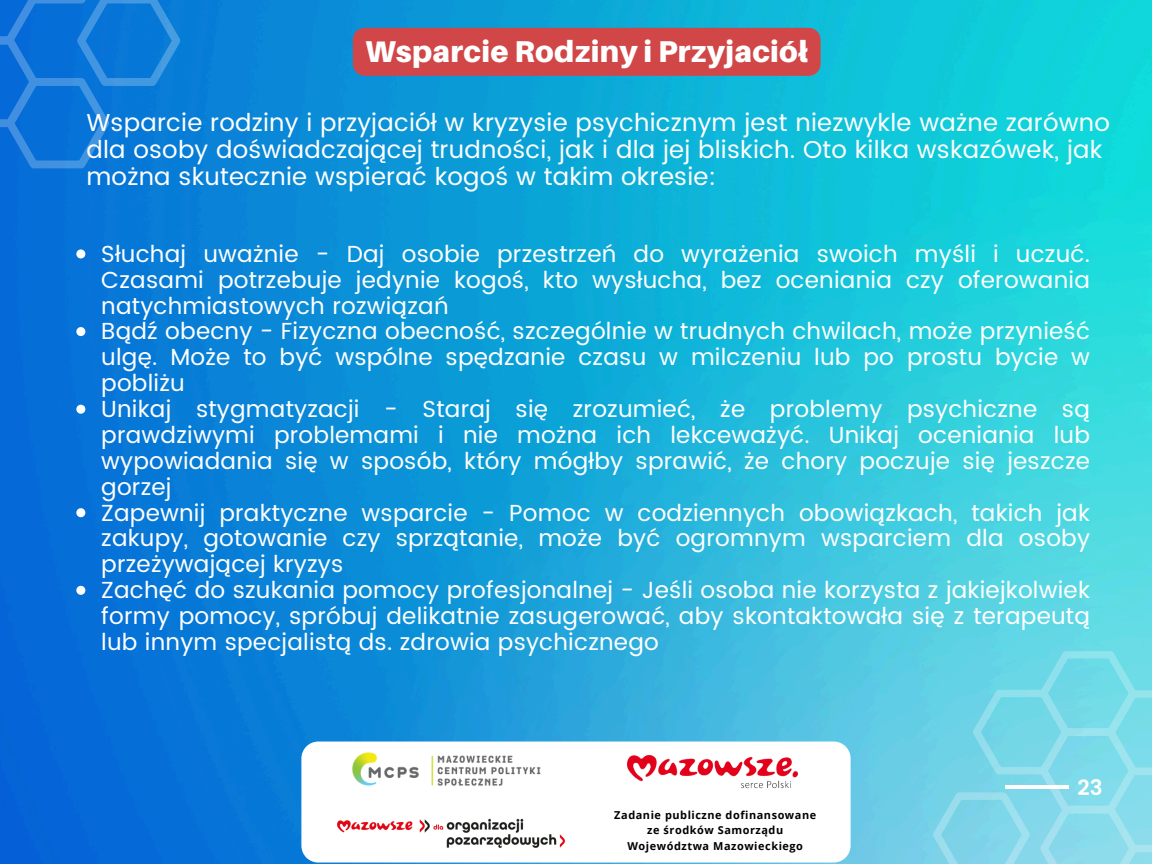
<style>
.page{position:relative;width:1152px;height:864px;background:#fff}
.page>*{position:absolute;margin:0;border:0;box-sizing:border-box;transform-origin:0 0}
.t1{font:900 30.15px "Aileron";letter-spacing:.01em;color:#fff}
.t2{font:24.45px/27px "Poppins";letter-spacing:.01em;color:#fff}
.t3{font:23.25px/25.8px "Poppins";letter-spacing:.01em;color:#fff;text-align:justify}
.t4{font:600 21.45px "Poppins";color:#fff}
.t5{font:700 10.95px/15.3px "Open Sans";letter-spacing:.05em;color:#000;text-align:center}
</style>
<div class="page">
<img style="left:0;top:0;width:1152px;height:864px">
<svg style="left:933px;top:651px;width:219px;height:213px;background:#7cd8e8"></svg>
<svg style="left:0;top:0;width:180px;height:168px;background:#1078d8"></svg>
<div style="left:353px;top:28px;width:468px;height:48px;background:#d64545;border-radius:12px"></div>
<svg style="left:76px;top:249px;width:9px;height:9px"></svg>
<svg style="left:76px;top:327px;width:9px;height:9px"></svg>
<svg style="left:76px;top:405px;width:9px;height:9px"></svg>
<svg style="left:76px;top:508px;width:9px;height:9px"></svg>
<svg style="left:76px;top:586px;width:9px;height:9px"></svg>
<hr style="left:1005px;top:785px;width:63px;height:3px;background:#fff">
<svg style="left:301px;top:742px;width:550px;height:121px"></svg>
<img style="left:340px;top:742px;width:211px;height:54px">
<img style="left:326px;top:809px;width:250px;height:50px">
<img style="left:621px;top:743px;width:184px;height:49px">
<h1 class="t1" style="left:365px;top:33px;width:445px">Wsparcie Rodziny i Przyjaciół</h1>
<p class="t2" style="left:86px;top:110px;width:1025px">Wsparcie rodziny i przyjaciół w kryzysie psychicznym jest niezwykle ważne zarówno dla osoby doświadczającej trudności, jak i dla jej bliskich. Oto kilka wskazówek, jak można skutecznie wspierać kogoś w takim okresie:</p>
<p class="t3" style="left:101px;top:241px;width:990px">Słuchaj uważnie - Daj osobie przestrzeń do wyrażenia swoich myśli i uczuć.<br>Czasami potrzebuje jedynie kogoś, kto wysłucha, bez oceniania czy oferowania natychmiastowych rozwiązań</p>
<p class="t3" style="left:101px;top:319px;width:990px">Bądź obecny - Fizyczna obecność, szczególnie w trudnych chwilach, może przynieść ulgę. Może to być wspólne spędzanie czasu w milczeniu lub po prostu bycie w pobliżu</p>
<p class="t3" style="left:101px;top:396px;width:990px">Unikaj stygmatyzacji - Staraj się zrozumieć, że problemy psychiczne są prawdziwymi problemami i nie można ich lekceważyć. Unikaj oceniania lub wypowiadania się w sposób, który mógłby sprawić, że chory poczuje się jeszcze gorzej</p>
<p class="t3" style="left:101px;top:500px;width:990px">Zapewnij praktyczne wsparcie - Pomoc w codziennych obowiązkach, takich jak zakupy, gotowanie czy sprzątanie, może być ogromnym wsparciem dla osoby przeżywającej kryzys</p>
<p class="t3" style="left:101px;top:577px;width:990px">Zachęć do szukania pomocy profesjonalnej - Jeśli osoba nie korzysta z jakiejkolwiek formy pomocy, spróbuj delikatnie zasugerować, aby skontaktowała się z terapeutą lub innym specjalistą ds. zdrowia psychicznego</p>
<p class="t5" style="left:614px;top:807px;width:203px">Zadanie publiczne dofinansowane ze środków Samorządu<br>Województwa Mazowieckiego</p>
<p class="t4" style="left:1077px;top:775px;width:27px">23</p>
</div>
